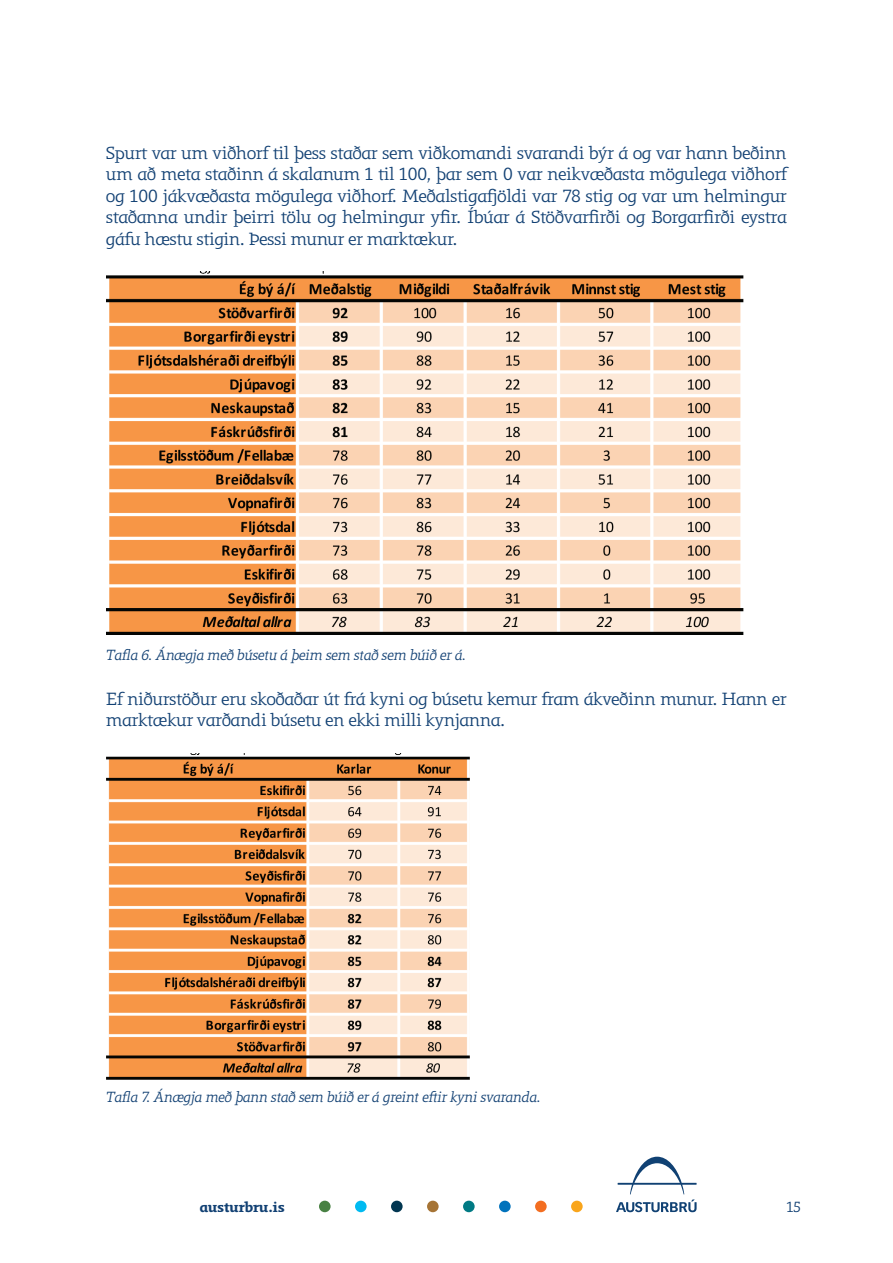
<style>
.page{position:relative;width:893px;height:1263px;background:#fff}
.page>*{position:absolute;margin:0;border:0;box-sizing:border-box;transform-origin:0 0}
.t1{font:18px/21.6px "Regime Pipar B";color:#114073}
.t2{font:italic 15px "Regime Pipar B";color:#114073}
.t3{font:15px "Regime Pipar B";color:#114073}
.t4{font:500 14.55px "Regime Pipar B";color:#114073}
</style>
<div class="page">
<svg style="left:616px;top:1157px;width:81px;height:55px"></svg>
<svg style="left:319px;top:1201px;width:12px;height:11px"></svg>
<svg style="left:355px;top:1201px;width:12px;height:11px"></svg>
<div style="left:391px;top:1201px;width:12px;height:11px;background:#013651;border-radius:50%"></div>
<svg style="left:427px;top:1201px;width:12px;height:11px"></svg>
<div style="left:463px;top:1201px;width:12px;height:11px;background:#007a84;border-radius:50%"></div>
<svg style="left:499px;top:1201px;width:12px;height:11px"></svg>
<svg style="left:535px;top:1201px;width:12px;height:11px"></svg>
<svg style="left:571px;top:1201px;width:12px;height:11px"></svg>
<img style="left:107px;top:271px;width:637px;height:363px">
<img style="left:107px;top:754px;width:363px;height:325px">
<p class="t1" style="left:106px;top:142px;width:682px;text-align:justify">Spurt var um viðhorf til þess staðar sem viðkomandi svarandi býr á og var hann beðinn um að meta staðinn á skalanum 1 til 100, þar sem 0 var neikvæðasta mögulega viðhorf og 100 jákvæðasta mögulega viðhorf. Meðalstigafjöldi var 78 stig og var um helmingur staðanna undir þeirri tölu og helmingur yfir. Íbúar á Stöðvarfirði og Borgarfirði eystra gáfu hæstu stigin. Þessi munur er marktækur.</p>
<p class="t2" style="left:106px;top:646px;width:362px">Tafla 6. Ánægja með búsetu á þeim sem stað sem búið er á.</p>
<p class="t1" style="left:106px;top:687px;width:682px">Ef niðurstöður eru skoðaðar út frá kyni og búsetu kemur fram ákveðinn munur. Hann er marktækur varðandi búsetu en ekki milli kynjanna.</p>
<p class="t2" style="left:106px;top:1088px;width:436px">Tafla 7. Ánægja með þann stað sem búið er á greint eftir kyni svaranda.</p>
<p class="t4" style="left:200px;top:1199px;width:87px">austurbru.is</p>
<p class="t3" style="left:787px;top:1198px;width:15px">15</p>
</div>
